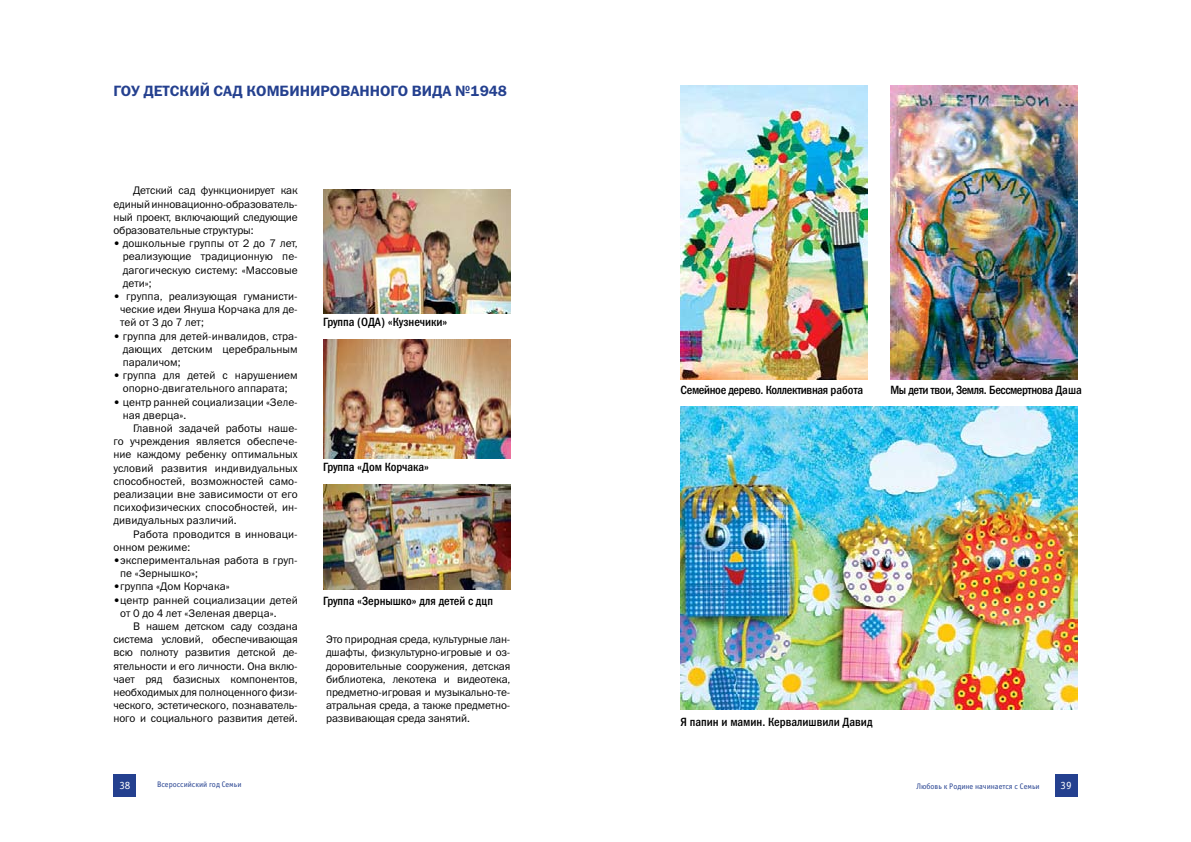
<style>
.page{position:relative;width:1191px;height:842px;background:#fff}
.page>*{position:absolute;margin:0;border:0;box-sizing:border-box;transform-origin:0 0}
.t1{font:15px "Franklin Gothic Demi C";color:#24408f}
.t2{font:12px "Franklin Gothic Medi Cond C";color:#000}
.t3{font:12px "Franklin Gothic Medi Cond C";letter-spacing:-.025em;color:#000}
.t4{font:12px "Franklin Gothic Medi Cond C";letter-spacing:-.03em;color:#000}
.t5{font:11px/13.2px "Franklin Gothic Book C";letter-spacing:.005em;color:#000;text-align:justify}
.t6{font:11px "Officina Sans C";color:#fff}
.t7{font:8px "Officina Sans C";color:#24408f}
</style>
<div class="page">
<div style="left:113px;top:774px;width:23px;height:23px;background:#24408f"></div>
<div style="left:1054px;top:774px;width:23px;height:23px;background:#24408f"></div>
<img style="left:680px;top:85px;width:187px;height:294px">
<img style="left:680px;top:407px;width:397px;height:302px">
<img style="left:890px;top:85px;width:187px;height:294px">
<img style="left:323px;top:189px;width:187px;height:124px">
<img style="left:323px;top:340px;width:187px;height:118px">
<img style="left:323px;top:485px;width:187px;height:104px">
<h1 class="t1" style="left:113px;top:83px;width:395px">гоу Детский сад комбинированного вида №1948</h1>
<p class="t5" style="left:113px;top:184px;width:186px;text-indent:20px">Детский сад функционирует как единый инновационно-образователь&shy;ный проект, включающий следующие образовательные структуры:</p>
<p class="t5" style="left:123px;top:237px;width:176px;text-indent:-9px">• дошкольные группы от 2 до 7 лет, реализующие традиционную пе&shy;дагогическую систему: «Массовые дети»;</p>
<p class="t5" style="left:120px;top:290px;width:179px;text-indent:-7px">• группа, реализующая гуманисти&shy;ческие идеи Януша Корчака для де&shy;тей от 3 до 7 лет;</p>
<p class="t5" style="left:123px;top:329px;width:176px;text-indent:-9px">• группа для детей-инвалидов, стра&shy;дающих детским церебральным параличом;</p>
<p class="t5" style="left:113px;top:369px;width:186px;text-align:center">• группа для детей с нарушением опорно-двигательного аппарата;</p>
<p class="t5" style="left:123px;top:395px;width:176px;text-indent:-9px">• центр ранней социализации «Зеле&shy;ная дверца».</p>
<p class="t5" style="left:113px;top:422px;width:186px;text-indent:20px">Главной задачей работы наше&shy;го учреждения является обеспече&shy;ние каждому ребенку оптимальных условий развития индивидуальных способностей, возможностей само&shy;реализации вне зависимости от его психофизических способностей, ин&shy;дивидуальных различий.</p>
<p class="t5" style="left:113px;top:527px;width:186px;text-indent:20px">Работа проводится в инноваци&shy;онном режиме:</p>
<p class="t5" style="left:120px;top:554px;width:179px;text-indent:-7px">•экспериментальная работа в груп&shy;пе «Зернышко»;</p>
<p class="t5" style="left:113px;top:580px;width:118px">•группа «Дом Корчака»</p>
<p class="t5" style="left:120px;top:593px;width:179px;text-indent:-7px">•центр ранней социализации детей от 0 до 4 лет «Зеленая дверца».</p>
<p class="t5" style="left:113px;top:620px;width:186px;text-indent:20px">В нашем детском саду создана система условий, обеспечивающая всю полноту развития детской де&shy;ятельности и его личности. Она вклю&shy;чает ряд базисных компонентов, необходимых для полноценного физи&shy;ческого, эстетического, познаватель&shy;ного и социального развития детей.</p>
<p class="t2" style="left:323px;top:315px;width:126px">Группа (ОДА) «Кузнечики»</p>
<p class="t2" style="left:323px;top:460px;width:107px">Группа «Дом Корчака»</p>
<p class="t2" style="left:323px;top:595px;width:171px">Группа «Зернышко» для детей с дцп</p>
<p class="t5" style="left:326px;top:633px;width:186px">Это природная среда, культурные лан&shy;дшафты, физкультурно-игровые и оз&shy;доровительные сооружения, детская библиотека, лекотека и видеотека, предметно-игровая и музыкально-те&shy;атральная среда, а также предметно&shy;развивающая среда занятий.</p>
<p class="t3" style="left:680px;top:383px;width:184px">Семейное дерево. Коллективная работа</p>
<p class="t4" style="left:890px;top:384px;width:193px">Мы дети твои, Земля. Бессмертнова Даша</p>
<p class="t2" style="left:680px;top:715px;width:193px">Я папин и мамин. Кервалишвили Давид</p>
<p class="t6" style="left:119px;top:779px;width:7px">38</p>
<p class="t7" style="left:157px;top:779px;width:86px">Всероссийский год Семьи</p>
<p class="t7" style="left:916px;top:782px;width:125px">Любовь к Родине начинается с Семьи</p>
<p class="t6" style="left:1060px;top:779px;width:6px">39</p>
</div>
